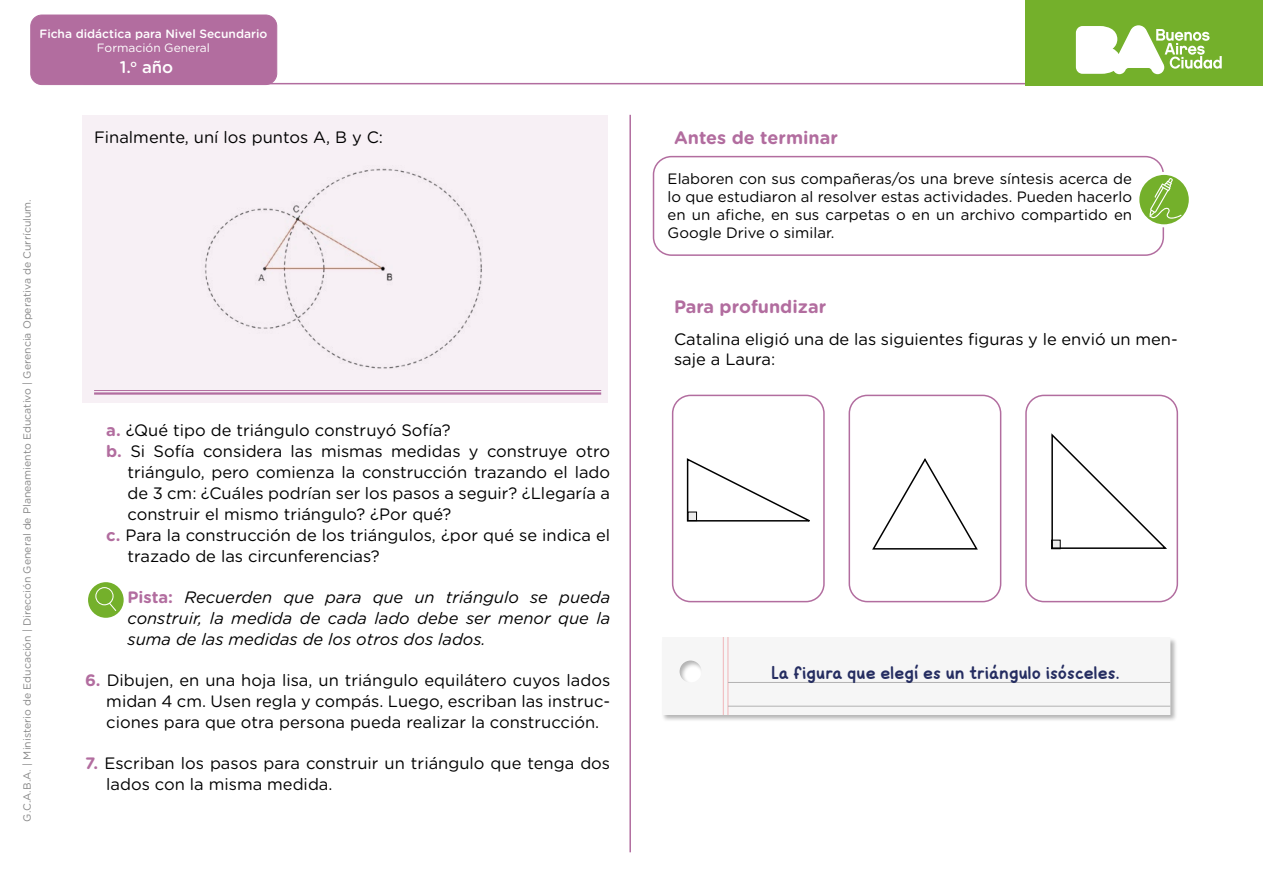
<style>
.page{position:relative;width:1263px;height:893px;background:#fff}
.page>*{position:absolute;margin:0;border:0;box-sizing:border-box;transform-origin:0 0}
.t1{font:18px "Winter Mood";color:#252d61}
.t2{font:700 18px "Gotham Rounded";color:#b26d9f}
.t3{font:500 16.8px "Gotham Rounded";color:#fff}
.t4{font:16.5px/21px "Gotham Rounded";color:#000}
.t5{font:italic 16.5px/21px "Gotham Rounded";color:#000;text-align:justify}
.t6{font:15px/18px "Gotham Rounded";color:#000;text-align:justify}
.t7{font:500 12px "Gotham Rounded";color:#fff}
.t8{font:12px "Gotham Rounded";color:#fff}
.t9{font:10.5px "Gotham Rounded";color:#878787}
.s1{font-weight:700;color:#b26d9f}
.s2{font-weight:700;font-style:normal;color:#b26d9f}
</style>
<div class="page">
<div style="left:31px;top:15px;width:246px;height:70px;background:#b26d9f;border-radius:11px"></div>
<div style="left:30px;top:15px;width:247px;height:70px;border:1px solid #b26d9f;border-radius:11px"></div>
<hr style="left:84px;top:83px;width:1179px;height:1px;background:#b26d9f">
<div style="left:1025px;top:0;width:238px;height:85px;background:#74b02b"></div>
<svg style="left:1076px;top:25px;width:146px;height:49px"></svg>
<div style="left:82px;top:115px;width:526px;height:288px;background:#f7f0f5"></div>
<hr style="left:629px;top:115px;width:2px;height:737px;background:#b26d9f">
<div style="left:653px;top:156px;width:511px;height:100px;border:2px solid #b26d9f;border-radius:18px"></div>
<svg style="left:1138px;top:173px;width:52px;height:53px"></svg>
<div style="left:1136px;top:172px;width:56px;height:55px;border:3px solid #fff;border-radius:50%"></div>
<svg style="left:1149px;top:178px;width:32px;height:41px"></svg>
<div style="left:661px;top:637px;width:516px;height:85px;background:#000;opacity:.3"></div>
<div style="left:662px;top:638px;width:508px;height:76px;background:#f6f6f6"></div>
<hr style="left:727px;top:638px;width:2px;height:76px;background:#e30613">
<hr style="left:723px;top:638px;width:1px;height:76px;background:#e30613">
<hr style="left:728px;top:682px;width:442px;height:1px;background:#b3b2b2">
<hr style="left:728px;top:706px;width:442px;height:1px;background:#b3b2b2">
<div style="left:672px;top:395px;width:153px;height:207px;border:2px solid #b26d9f;border-radius:18px"></div>
<svg style="left:686px;top:458px;width:124px;height:64px"></svg>
<div style="left:848px;top:395px;width:153px;height:207px;border:2px solid #b26d9f;border-radius:18px"></div>
<svg style="left:872px;top:458px;width:106px;height:92px"></svg>
<svg style="left:87px;top:581px;width:38px;height:38px"></svg>
<div style="left:85px;top:579px;width:42px;height:42px;border:3px solid #fff;border-radius:50%"></div>
<svg style="left:95px;top:587px;width:21px;height:24px"></svg>
<div style="left:1025px;top:395px;width:153px;height:207px;border:2px solid #b26d9f;border-radius:18px"></div>
<svg style="left:1051px;top:433px;width:116px;height:117px"></svg>
<img style="left:204px;top:168px;width:278px;height:201px">
<hr style="left:94px;top:390px;width:507px;height:1px;background:#b26d9f">
<hr style="left:94px;top:392px;width:507px;height:3px;background:#b26d9f">
<p class="t7" style="left:39px;top:25px;width:229px">Ficha didáctica para Nivel Secundario</p>
<p class="t8" style="left:97px;top:40px;width:115px">Formación General</p>
<p class="t3" style="left:120px;top:55px;width:55px">1.<sup>o</sup> año</p>
<p class="t9" style="left:20px;top:821px;width:624px;rotate:-90deg">G.C.A.B.A. | Ministerio de Educación | Dirección General de Planeamiento Educativo | Gerencia Operativa de Currículum.</p>
<p class="t4" style="left:94px;top:125px;width:290px">Finalmente, uní los puntos A, B y C:</p>
<p class="t2" style="left:674px;top:124px;width:165px">Antes de terminar</p>
<p class="t6" style="left:668px;top:169px;width:466px">Elaboren con sus compañeras/os una breve síntesis acerca de lo que estudiaron al resolver estas actividades. Pueden hacerlo en un afiche, en sus carpetas o en un archivo compartido en Google Drive o similar.</p>
<p class="t4" style="left:106px;top:419px;width:346px"><span class="s1">a.</span> ¿Qué tipo de triángulo construyó Sofía?</p>
<p class="t4" style="left:106px;top:440px;width:505px"><span class="s1">b.</span> Si Sofía considera las mismas medidas y construye otro</p>
<p class="t4" style="left:128px;top:461px;width:484px">triángulo, pero comienza la construcción trazando el lado</p>
<p class="t4" style="left:128px;top:482px;width:484px">de 3 cm: ¿Cuáles podrían ser los pasos a seguir? ¿Llegaría a</p>
<p class="t4" style="left:128px;top:503px;width:325px">construir el mismo triángulo? ¿Por qué?</p>
<p class="t4" style="left:106px;top:524px;width:505px"><span class="s1">c.</span> Para la construcción de los triángulos, ¿por qué se indica el</p>
<p class="t4" style="left:128px;top:545px;width:254px">trazado de las circunferencias?</p>
<p class="t5" style="left:128px;top:586px;width:484px"><span class="s2">Pista:</span> Recuerden que para que un triángulo se pueda construir, la medida de cada lado debe ser menor que la suma de las medidas de los otros dos lados.</p>
<p class="t4" style="left:106px;top:669px;width:505px;text-align:justify;text-indent:-21px"><span class="s1">6.</span> Dibujen, en una hoja lisa, un triángulo equilátero cuyos lados midan 4 cm. Usen regla y compás. Luego, escriban las instruc&shy;ciones para que otra persona pueda realizar la construcción.</p>
<p class="t4" style="left:106px;top:752px;width:505px;text-indent:-21px"><span class="s1">7.</span> Escriban los pasos para construir un triángulo que tenga dos lados con la misma medida.</p>
<p class="t2" style="left:674px;top:293px;width:154px">Para profundizar</p>
<p class="t4" style="left:674px;top:329px;width:505px;line-height:19.8px">Catalina eligió una de las siguientes figuras y le envió un men&shy;saje a Laura:</p>
<p class="t1" style="left:771px;top:660px;width:350px">La f igura que elegí es un triángulo isósceles.</p>
</div>
